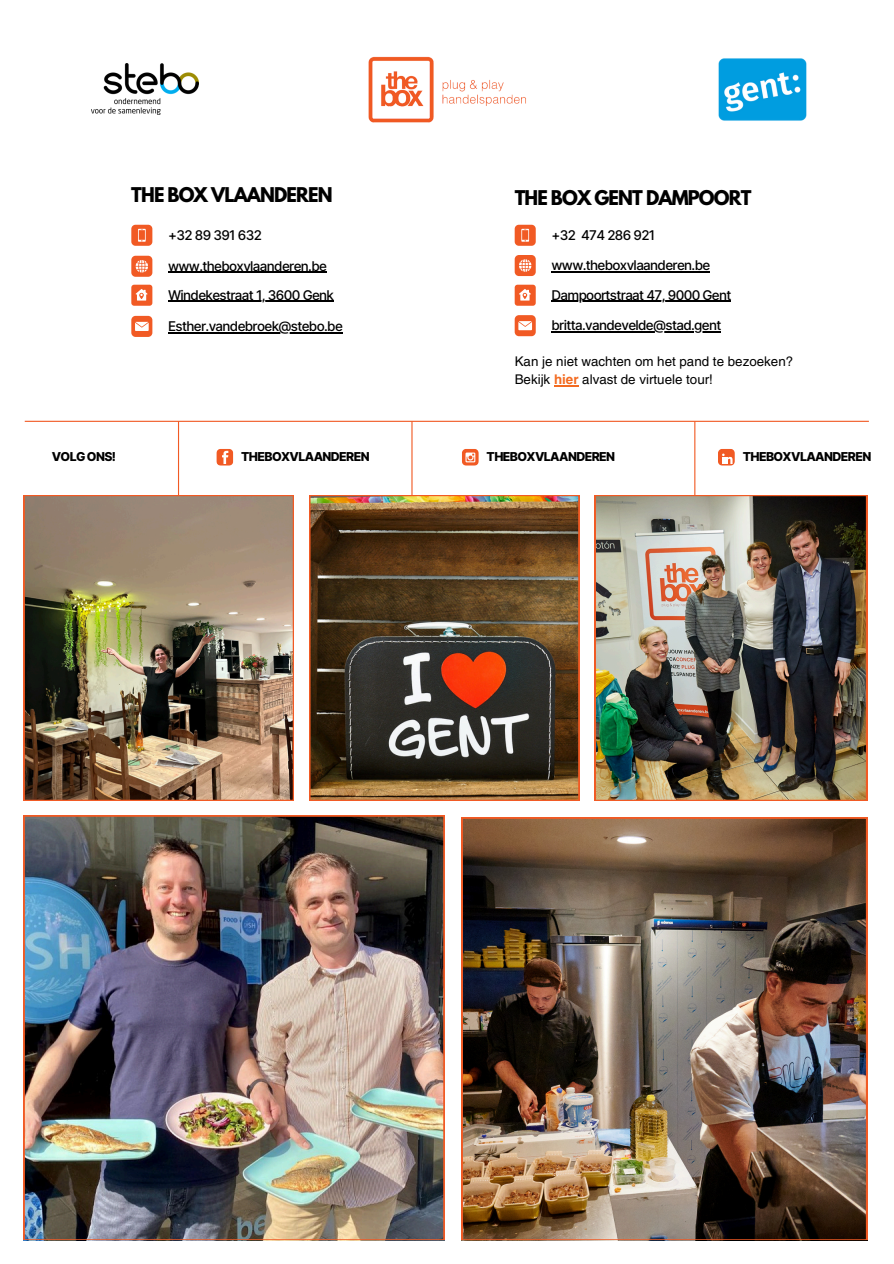
<style>
.page{position:relative;width:894px;height:1264px;background:#fff}
.page>*{position:absolute;margin:0;border:0;box-sizing:border-box;transform-origin:0 0}
.t1{font:700 18px "League Spartan";letter-spacing:-.05em;color:#000}
.t2{font:500 13.35px "Inter";letter-spacing:-.05em;color:#000}
.t3{font:13.35px "Helvetica LT Pro";color:#000}
.t4{font:800 12.3px "Inter";letter-spacing:-.05em;color:#000}
.s1{font-weight:700;color:#f36b21}
</style>
<div class="page">
<svg style="left:131px;top:225px;width:21px;height:21px"></svg>
<svg style="left:131px;top:256px;width:21px;height:21px"></svg>
<svg style="left:131px;top:285px;width:21px;height:21px"></svg>
<svg style="left:131px;top:316px;width:21px;height:21px"></svg>
<svg style="left:514px;top:285px;width:21px;height:21px"></svg>
<img style="left:91px;top:64px;width:107px;height:50px">
<img style="left:368px;top:56px;width:158px;height:67px">
<img style="left:718px;top:58px;width:89px;height:63px">
<hr style="left:168px;top:272px;width:158px;height:1px;background:#000">
<hr style="left:168px;top:301px;width:165px;height:1px;background:#000">
<hr style="left:168px;top:332px;width:174px;height:1px;background:#000">
<hr style="left:551px;top:301px;width:179px;height:1px;background:#000">
<img style="left:24px;top:495px;width:270px;height:305px">
<img style="left:594px;top:495px;width:272px;height:305px">
<img style="left:461px;top:817px;width:405px;height:422px">
<img style="left:24px;top:815px;width:420px;height:424px">
<img style="left:309px;top:495px;width:270px;height:305px">
<hr style="left:25px;top:421px;width:843px;height:1px;background:#f15a24">
<hr style="left:178px;top:421px;width:1px;height:74px;background:#f15a24">
<hr style="left:411px;top:421px;width:1px;height:74px;background:#f15a24">
<hr style="left:694px;top:421px;width:1px;height:74px;background:#f15a24">
<div style="left:216px;top:449px;width:17px;height:16px;background:#f15a24"></div>
<svg style="left:222px;top:451px;width:6px;height:13px"></svg>
<svg style="left:461px;top:449px;width:17px;height:16px"></svg>
<svg style="left:465px;top:452px;width:10px;height:10px"></svg>
<div style="left:717px;top:449px;width:17px;height:16px;background:#f15a24;border-radius:3px"></div>
<svg style="left:722px;top:453px;width:10px;height:11px"></svg>
<svg style="left:554px;top:385px;width:24px;height:1px"></svg>
<svg style="left:514px;top:225px;width:21px;height:21px"></svg>
<svg style="left:514px;top:255px;width:21px;height:21px"></svg>
<hr style="left:551px;top:271px;width:158px;height:1px;background:#000">
<svg style="left:514px;top:315px;width:21px;height:21px"></svg>
<hr style="left:551px;top:331px;width:169px;height:1px;background:#000">
<p class="t1" style="left:131px;top:185px;width:203px">THE BOX VLAANDEREN</p>
<p class="t1" style="left:514px;top:188px;width:238px">THE BOX GENT DAMPOORT</p>
<p class="t2" style="left:168px;top:227px;width:95px">+32 89 391 632</p>
<h1 class="t2" style="left:168px;top:258px;width:160px">www.theboxvlaanderen.be</h1>
<p class="t2" style="left:168px;top:287px;width:167px">Windekestraat 1, 3600 Genk</p>
<h3 class="t2" style="left:168px;top:318px;width:176px">Esther.vandebroek@stebo.be</h3>
<h3 class="t2" style="left:551px;top:227px;width:105px">+32 474 286 921</h3>
<p class="t2" style="left:551px;top:257px;width:160px">www.theboxvlaanderen.be</p>
<p class="t2" style="left:551px;top:287px;width:181px">Dampoortstraat 47, 9000 Gent</p>
<h3 class="t2" style="left:551px;top:317px;width:171px">britta.vandevelde@stad.gent</h3>
<h3 class="t3" style="left:514px;top:356px;width:280px">Kan je niet wachten om het pand te bezoeken?</h3>
<p class="t3" style="left:514px;top:374px;width:200px">Bekijk <span class="s1">hier</span> alvast de virtuele tour!</p>
<h1 class="t4" style="left:52px;top:449px;width:66px">VOLG ONS!</h1>
<p class="t4" style="left:241px;top:449px;width:130px">THEBOXVLAANDEREN</p>
<h3 class="t4" style="left:486px;top:449px;width:130px">THEBOXVLAANDEREN</h3>
<p class="t4" style="left:742px;top:449px;width:130px">THEBOXVLAANDEREN</p>
</div>
